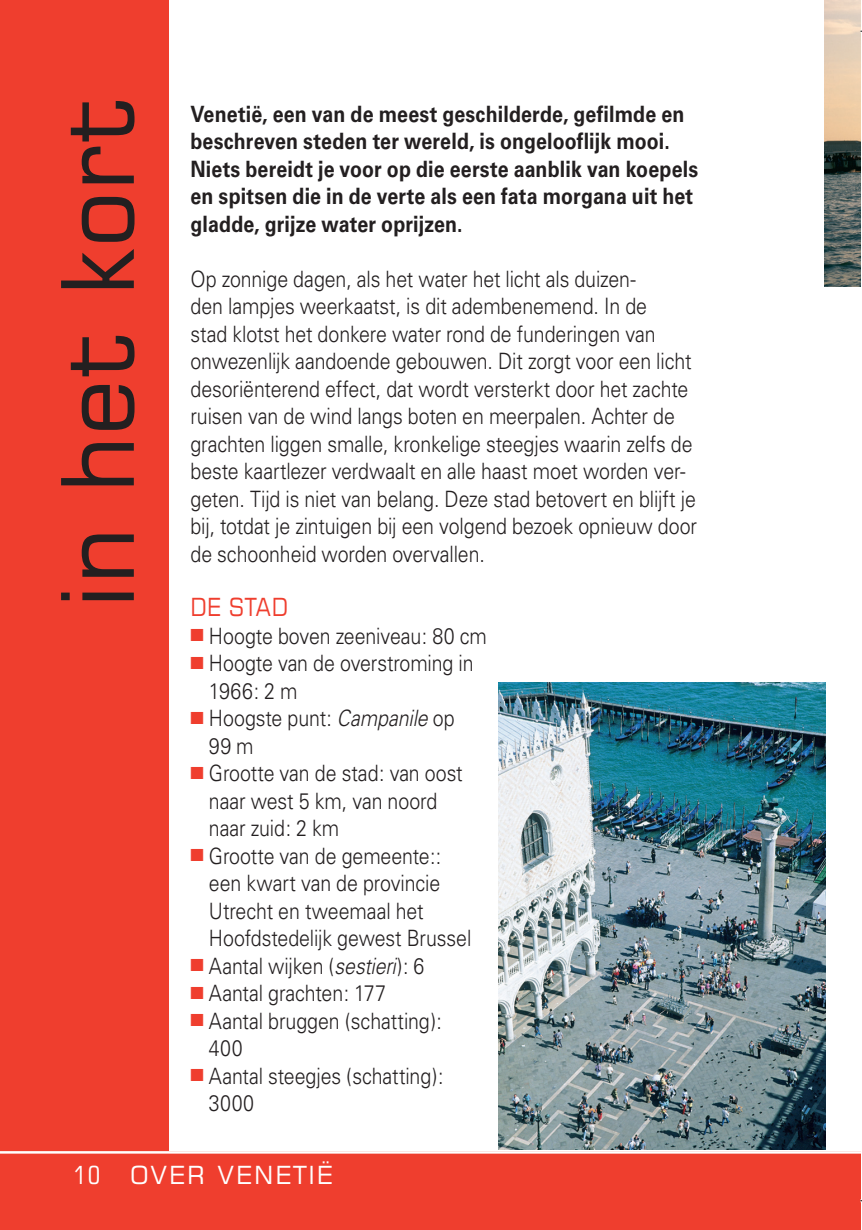
<style>
.page{position:relative;width:862px;height:1230px;background:#fff}
.page>*{position:absolute;margin:0;border:0;box-sizing:border-box;transform-origin:0 0}
.t1{font:100px "Square 721 BT";color:#231f20}
.t2{font:25px "Square 721 BT";letter-spacing:.08em;color:#fff}
.t3{font:25px "Square 721 BT";letter-spacing:.025em;color:#ef3e2e;scale:.87 1}
.t4{font:300 22.5px/27.5px "Univers";letter-spacing:-.005em;color:#231f20;scale:.87 1}
.t5{font:700 22.5px/27.5px "Univers";letter-spacing:.01em;color:#231f20;scale:.87 1}
.s1{color:#ef3e2e}
.s2{font-style:italic}
.s3{font-stretch:condensed}
</style>
<div class="page">
<div style="left:825px;top:1151px;width:35px;height:79px;background:#ef3e2e"></div>
<div style="left:0;top:1151px;width:825px;height:79px;background:#ef3e2e"></div>
<div style="left:0;top:0;width:169px;height:1152px;background:#ef3e2e"></div>
<hr style="left:0;top:1151px;width:860px;height:2px;background:#fff">
<img style="left:824px;top:0;width:36px;height:287px">
<img style="left:499px;top:682px;width:326px;height:467px">
<h1 class="t1" style="left:35px;top:608px;width:514px;rotate:-90deg">in het kort</h1>
<p class="t5" style="left:190px;top:100px;width:585px">Venetië, een van de meest geschilderde, gefilmde en beschreven steden ter wereld, is ongelooflijk mooi.<br>Niets bereidt je voor op die eerste aanblik van koepels en spitsen die in de verte als een fata morgana uit het gladde, grijze water oprijzen.</p>
<p class="t4" style="left:190px;top:265px;width:584px">Op zonnige dagen, als het water het licht als duizen-<br>den lampjes weerkaatst, is dit adembenemend. In de<br>stad klotst het donkere water rond de funderingen van onwezenlijk aandoende gebouwen. Dit zorgt voor een licht desoriënterend effect, dat wordt versterkt door het zachte ruisen van de wind langs boten en meerpalen. Achter de grachten liggen smalle, kronkelige steegjes waarin zelfs de beste kaartlezer verdwaalt en alle haast moet worden ver&shy;geten. Tijd is niet van belang. Deze stad betovert en blijft je bij, totdat je zintuigen bij een volgend bezoek opnieuw door de schoonheid worden overvallen.</p>
<p class="t3" style="left:190px;top:592px;width:114px">DE STAD</p>
<p class="t4" style="left:190px;top:622px;width:342px"><span class="s1">■</span> Hoogte boven zeeniveau: 80 cm</p>
<p class="t4" style="left:209px;top:650px;width:306px;text-indent:-18px"><span class="s1">■</span> Hoogte van de overstroming in<br>1966: 2 m</p>
<p class="t4" style="left:209px;top:705px;width:284px;text-indent:-18px"><span class="s1">■</span> Hoogste punt: <span class="s2">Campanile</span> op<br>99 m</p>
<p class="t4" style="left:209px;top:760px;width:293px;text-indent:-18px"><span class="s1">■</span> Grootte van de stad: van oost naar west 5 km, van noord naar zuid: 2 km</p>
<p class="t4" style="left:209px;top:842px;width:303px;text-indent:-18px"><span class="s1">■</span> Grootte van de gemeente:: een kwart van de provincie<br>Utrecht en tweemaal het<br>Hoofdstedelijk gewest Brussel</p>
<p class="t4" style="left:190px;top:952px;width:270px"><span class="s1">■</span> Aantal wijken (<span class="s2">sestieri</span>): 6</p>
<p class="t4" style="left:190px;top:979px;width:226px"><span class="s1">■</span> Aantal grachten: 177</p>
<p class="t4" style="left:209px;top:1007px;width:269px;text-indent:-18px"><span class="s1">■</span> Aantal bruggen (schatting):<br>400</p>
<p class="t4" style="left:209px;top:1062px;width:271px;text-indent:-18px"><span class="s1">■</span> Aantal steegjes (schatting):<br>3000</p>
<p class="t2" style="left:73px;top:1159px;width:261px"><span class="s3">10</span> OVER VENETIË</p>
</div>
